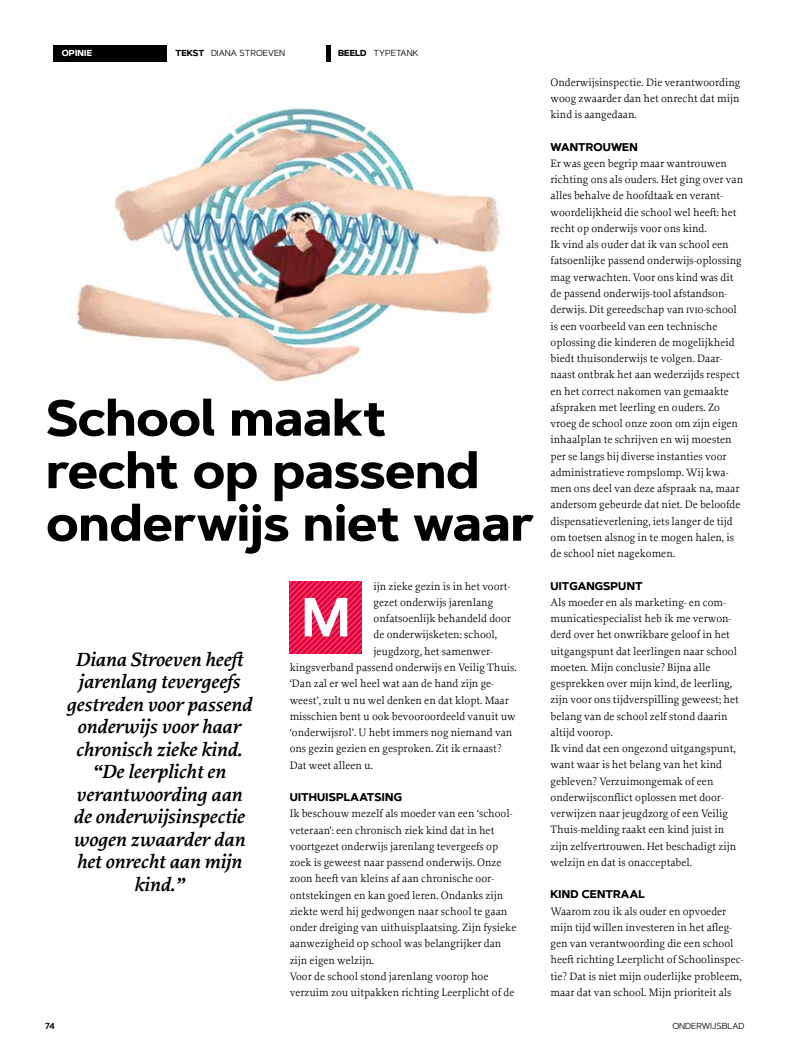
<style>
.page{position:relative;width:798px;height:1053px;background:#fff}
.page>*{position:absolute;margin:0;border:0;box-sizing:border-box;transform-origin:0 0}
.t1{font:600 55px "Artegra Sans Alt";color:#fff}
.t2{font:700 50px/52.5px "Artegra Sans";letter-spacing:-.005em;color:#000}
.t3{font:italic 600 20px/22.5px "Proforma";color:#000;text-align:center}
.t4{font:11.25px/16.2px "Proforma";color:#000}
.t5{font:700 11.25px "Artegra Sans";letter-spacing:.015em;color:#000}
.t6{font:8.75px "Artegra Sans";color:#000}
.t7{font:700 8.75px "Artegra Sans";letter-spacing:.02em;color:#fff}
.t8{font:600 8.75px "Artegra Sans";color:#000}
.s1{font-weight:700}
</style>
<div class="page">
<img style="left:74px;top:107px;width:426px;height:279px">
<div style="left:53px;top:45px;width:114px;height:16px;background:#000"></div>
<hr style="left:326px;top:45px;width:4px;height:16px;background:#000">
<svg style="left:289px;top:581px;width:73px;height:72px;background:#e6174b"></svg>
<p class="t7" style="left:62px;top:47px;width:32px">OPINIE</p>
<p class="t6" style="left:175px;top:47px;width:111px"><span class="s1">TEKST</span> DIANA STROEVEN</p>
<p class="t6" style="left:338px;top:47px;width:82px"><span class="s1">BEELD</span> TYPETANK</p>
<h2 class="t2" style="left:46px;top:393px;width:489px">School maakt<br>recht op passend onderwijs niet waar</h2>
<p class="t4" style="left:373px;top:577px;width:138px">ijn zieke gezin is in het voort-</p>
<p class="t4" style="left:373px;top:594px;width:121px">gezet onderwijs jarenlang</p>
<p class="t4" style="left:373px;top:610px;width:139px">onfatsoenlijk behandeld door</p>
<p class="t4" style="left:373px;top:626px;width:125px">de onderwijsketen: school,</p>
<p class="t4" style="left:373px;top:642px;width:121px">jeugdzorg, het samenwer-</p>
<p class="t4" style="left:289px;top:659px;width:228px">kingsverband passend onderwijs en Veilig Thuis.</p>
<p class="t4" style="left:289px;top:675px;width:206px">‘Dan zal er wel heel wat aan de hand zijn ge-</p>
<p class="t4" style="left:289px;top:691px;width:220px">weest’, zult u nu wel denken en dat klopt. Maar</p>
<p class="t4" style="left:289px;top:707px;width:227px">misschien bent u ook bevooroordeeld vanuit uw</p>
<p class="t4" style="left:289px;top:724px;width:224px">‘onderwijsrol’. U hebt immers nog niemand van</p>
<p class="t4" style="left:289px;top:740px;width:213px">ons gezin gezien en gesproken. Zit ik ernaast?</p>
<p class="t4" style="left:289px;top:756px;width:85px">Dat weet alleen u.</p>
<p class="t5" style="left:289px;top:788px;width:114px">UITHUISPLAATSING</p>
<p class="t4" style="left:289px;top:805px;width:228px">Ik beschouw mezelf als moeder van een ‘school&shy;veteraan’: een chronisch ziek kind dat in het voortgezet onderwijs jarenlang tevergeefs op zoek is geweest naar passend onderwijs. Onze zoon heeft van kleins af aan chronische oor&shy;ontstekingen en kan goed leren. Ondanks zijn ziekte werd hij gedwongen naar school te gaan onder dreiging van uithuisplaatsing. Zijn fysieke aanwezigheid op school was belangrijker dan zijn eigen welzijn.<br>Voor de school stond jarenlang voorop hoe verzuim zou uitpakken richting Leerplicht of de</p>
<h1 class="t1" style="left:301px;top:577px;width:51px">M</h1>
<h3 class="t3" style="left:66px;top:647px;width:187px">Diana Stroeven heeft jarenlang tevergeefs gestreden voor passend onderwijs voor haar chronisch zieke kind. “De leerplicht en verantwoording aan de onderwijsinspectie wogen zwaarder dan het onrecht aan mijn kind.”</h3>
<p class="t4" style="left:550px;top:74px;width:191px;text-align:justify">Onderwijsinspectie. Die verantwoording woog zwaarder dan het onrecht dat mijn kind is aangedaan.</p>
<p class="t5" style="left:550px;top:138px;width:89px">WANTROUWEN</p>
<p class="t4" style="left:550px;top:155px;width:194px">Er was geen begrip maar wantrouwen richting ons als ouders. Het ging over van alles behalve de hoofdtaak en verant&shy;woordelijkheid die school wel heeft: het recht op onderwijs voor ons kind.<br>Ik vind als ouder dat ik van school een fatsoenlijke passend onderwijs-oplossing mag verwachten. Voor ons kind was dit de passend onderwijs-tool afstandson&shy;derwijs. Dit gereedschap van ivio-school is een voorbeeld van een technische oplossing die kinderen de mogelijkheid biedt thuisonderwijs te volgen. Daar&shy;naast ontbrak het aan wederzijds respect en het correct nakomen van gemaakte afspraken met leerling en ouders. Zo vroeg de school onze zoon om zijn eigen inhaalplan te schrijven en wij moesten per se langs bij diverse instanties voor administratieve rompslomp. Wij kwa&shy;men ons deel van deze afspraak na, maar andersom gebeurde dat niet. De beloofde dispensatieverlening, iets langer de tijd om toetsen alsnog in te mogen halen, is de school niet nagekomen.</p>
<p class="t5" style="left:550px;top:577px;width:94px">UITGANGSPUNT</p>
<p class="t4" style="left:550px;top:594px;width:190px">Als moeder en als marketing- en com&shy;municatiespecialist heb ik me verwon&shy;derd over het onwrikbare geloof in het uitgangspunt dat leerlingen naar school moeten. Mijn conclusie? Bijna alle gesprekken over mijn kind, de leerling, zijn voor ons tijdverspilling geweest; het belang van de school zelf stond daarin altijd voorop.<br>Ik vind dat een ongezond uitgangspunt, want waar is het belang van het kind gebleven? Verzuimongemak of een onderwijsconflict oplossen met door&shy;verwijzen naar jeugdzorg of een Veilig Thuis-melding raakt een kind juist in zijn zelfvertrouwen. Het beschadigt zijn welzijn en dat is onacceptabel.</p>
<p class="t5" style="left:550px;top:886px;width:96px">KIND CENTRAAL</p>
<p class="t4" style="left:550px;top:902px;width:194px">Waarom zou ik als ouder en opvoeder mijn tijd willen investeren in het afleg&shy;gen van verantwoording die een school heeft richting Leerplicht of Schoolinspec&shy;tie? Dat is niet mijn ouderlijke probleem, maar dat van school. Mijn prioriteit als</p>
<p class="t8" style="left:45px;top:1019px;width:11px">74</p>
<p class="t6" style="left:672px;top:1019px;width:74px">ONDERWIJSBLAD</p>
</div>
